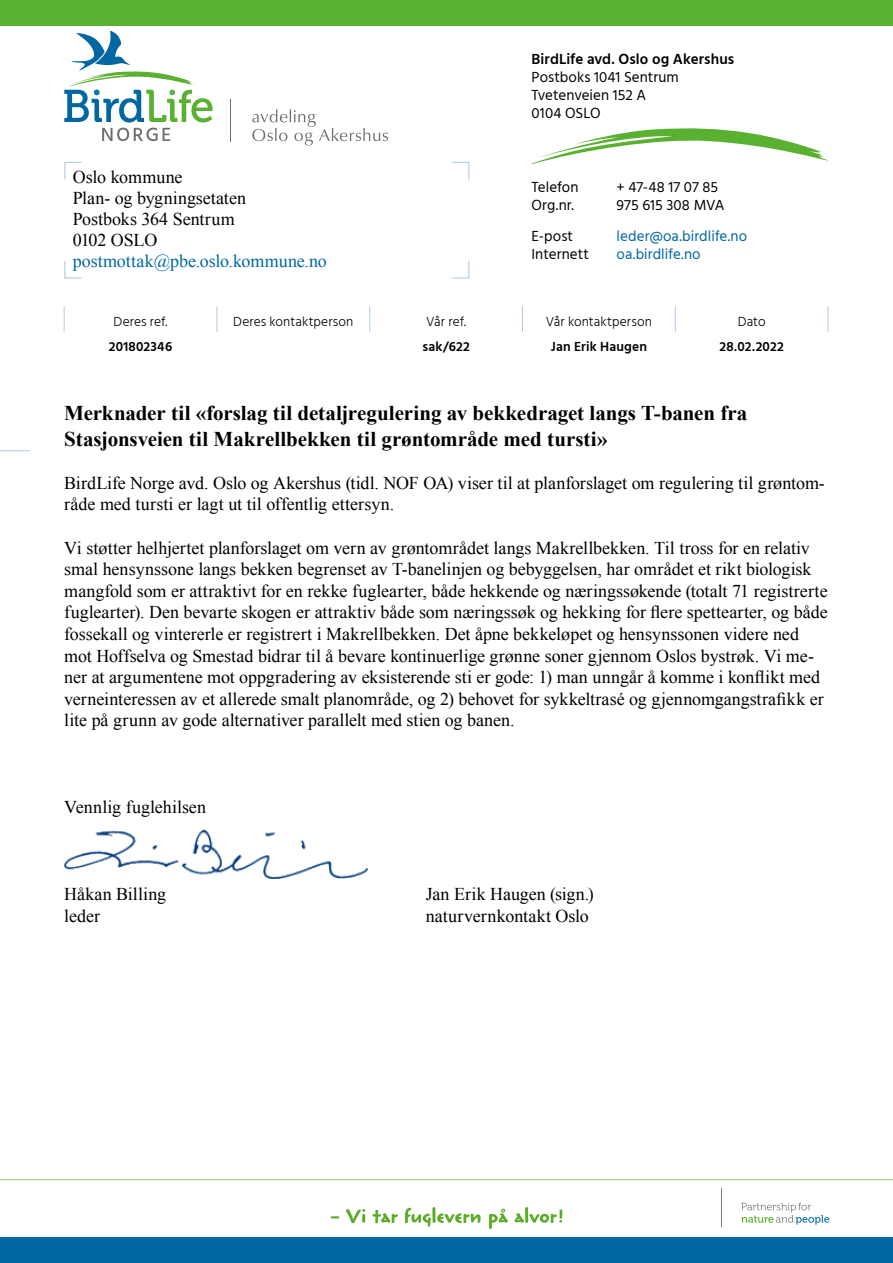
<style>
.page{position:relative;width:893px;height:1263px;background:#fff}
.page>*{position:absolute;margin:0;border:0;box-sizing:border-box;transform-origin:0 0}
.t1{font:700 21px/25.2px "Times New Roman";letter-spacing:-.005em;color:#000}
.t2{font:18px/21.6px "Times New Roman";letter-spacing:-.005em;color:#000}
.t3{font:18px "Times New Roman";letter-spacing:-.005em;color:#0067a2}
.t4{font:15px/18px "Hind Madurai";letter-spacing:.005em;color:#000}
.t5{font:15px "Hind Madurai";letter-spacing:.005em;color:#0067a2}
.t6{font:600 15px "Hind Madurai";letter-spacing:.005em;color:#000}
.t7{font:300 13.5px "Hind Madurai";letter-spacing:.005em;color:#000}
.t8{font:600 13.5px "Hind Madurai";letter-spacing:.015em;color:#000}
</style>
<div class="page">
<div style="left:0;top:1237px;width:893px;height:26px;background:#0067a2"></div>
<div style="left:0;top:0;width:893px;height:26px;background:#5ab031"></div>
<svg style="left:741px;top:1203px;width:88px;height:22px"></svg>
<hr style="left:721px;top:1188px;width:1px;height:39px;background:#7c7b7b">
<svg style="left:331px;top:1209px;width:34px;height:14px"></svg>
<svg style="left:372px;top:1210px;width:26px;height:13px"></svg>
<svg style="left:405px;top:1207px;width:76px;height:20px"></svg>
<svg style="left:489px;top:1209px;width:19px;height:20px"></svg>
<svg style="left:515px;top:1207px;width:47px;height:16px"></svg>
<svg style="left:531px;top:128px;width:298px;height:36px"></svg>
<hr style="left:231px;top:99px;width:1px;height:42px;background:#706f6f">
<svg style="left:252px;top:109px;width:136px;height:37px"></svg>
<svg style="left:64px;top:31px;width:149px;height:110px"></svg>
<svg style="left:64px;top:306px;width:1px;height:26px"></svg>
<svg style="left:217px;top:306px;width:1px;height:26px"></svg>
<svg style="left:369px;top:306px;width:1px;height:26px"></svg>
<svg style="left:522px;top:306px;width:1px;height:26px"></svg>
<svg style="left:675px;top:306px;width:1px;height:26px"></svg>
<svg style="left:828px;top:306px;width:1px;height:26px"></svg>
<img style="left:64px;top:829px;width:304px;height:49px">
<hr style="left:0;top:1179px;width:893px;height:1px;background:#a1cb79">
<svg style="left:64px;top:162px;width:17px;height:17px"></svg>
<svg style="left:452px;top:162px;width:17px;height:17px"></svg>
<svg style="left:64px;top:261px;width:17px;height:18px"></svg>
<svg style="left:452px;top:261px;width:17px;height:18px"></svg>
<hr style="left:0;top:450px;width:30px;height:1px;background:#b3cae4">
<p class="t2" style="left:73px;top:166px;width:175px;line-height:21px">Oslo kommune<br>Plan- og bygningsetaten<br>Postboks 364 Sentrum<br>0102 OSLO</p>
<p class="t3" style="left:73px;top:249px;width:255px">postmottak@pbe.oslo.kommune.no</p>
<p class="t6" style="left:531px;top:50px;width:204px">BirdLife avd. Oslo og Akershus</p>
<p class="t4" style="left:531px;top:69px;width:149px">Postboks 1041 Sentrum<br>Tvetenveien 152 A<br>0104 OSLO</p>
<p class="t4" style="left:531px;top:179px;width:49px">Telefon</p>
<p class="t4" style="left:617px;top:179px;width:103px">+ 47-48 17 07 85</p>
<p class="t4" style="left:531px;top:197px;width:44px">Org.nr.</p>
<p class="t4" style="left:617px;top:197px;width:109px">975 615 308 MVA</p>
<p class="t4" style="left:531px;top:227px;width:43px">E-post</p>
<p class="t5" style="left:617px;top:227px;width:132px">leder@oa.birdlife.no</p>
<p class="t4" style="left:531px;top:245px;width:59px">Internett</p>
<p class="t5" style="left:617px;top:245px;width:86px">oa.birdlife.no</p>
<p class="t7" style="left:114px;top:313px;width:55px">Deres ref.</p>
<p class="t7" style="left:233px;top:313px;width:122px">Deres kontaktperson</p>
<p class="t7" style="left:426px;top:313px;width:41px">Vår ref.</p>
<p class="t7" style="left:546px;top:313px;width:108px">Vår kontaktperson</p>
<p class="t7" style="left:738px;top:313px;width:29px">Dato</p>
<p class="t8" style="left:109px;top:338px;width:65px">201802346</p>
<p class="t8" style="left:422px;top:338px;width:49px">sak/622</p>
<p class="t8" style="left:551px;top:338px;width:98px">Jan Erik Haugen</p>
<p class="t8" style="left:720px;top:338px;width:66px">28.02.2022</p>
<p class="t1" style="left:64px;top:400px;width:684px">Merknader til «forslag til detaljregulering av bekkedraget langs T-banen fra<br>Stasjonsveien til Makrellbekken til grøntområde med tursti»</p>
<p class="t2" style="left:64px;top:472px;width:762px">BirdLife Norge avd. Oslo og Akershus (tidl. NOF OA) viser til at planforslaget om regulering til grøntom&shy;råde med tursti er lagt ut til offentlig ettersyn.</p>
<p class="t2" style="left:64px;top:536px;width:765px">Vi støtter helhjertet planforslaget om vern av grøntområdet langs Makrellbekken. Til tross for en relativ smal hensynssone langs bekken begrenset av T-banelinjen og bebyggelsen, har området et rikt biologisk mangfold som er attraktivt for en rekke fuglearter, både hekkende og næringssøkende (totalt 71 registrerte fuglearter). Den bevarte skogen er attraktiv både som næringssøk og hekking for flere spettearter, og både fossekall og vintererle er registrert i Makrellbekken. Det åpne bekkeløpet og hensynssonen videre ned mot Hoffselva og Smestad bidrar til å bevare kontinuerlige grønne soner gjennom Oslos bystrøk. Vi me&shy;ner at argumentene mot oppgradering av eksisterende sti er gode: 1) man unngår å komme i konflikt med verneinteressen av et allerede smalt planområde, og 2) behovet for sykkeltrasé og gjennomgangstrafikk er lite på grunn av gode alternativer parallelt med stien og banen.</p>
<p class="t2" style="left:64px;top:796px;width:143px">Vennlig fuglehilsen</p>
<p class="t2" style="left:64px;top:883px;width:103px">Håkan Billing</p>
<p class="t2" style="left:426px;top:883px;width:170px">Jan Erik Haugen (sign.)</p>
<p class="t2" style="left:64px;top:904px;width:37px">leder</p>
<p class="t2" style="left:426px;top:904px;width:165px">naturvernkontakt Oslo</p>
</div>
